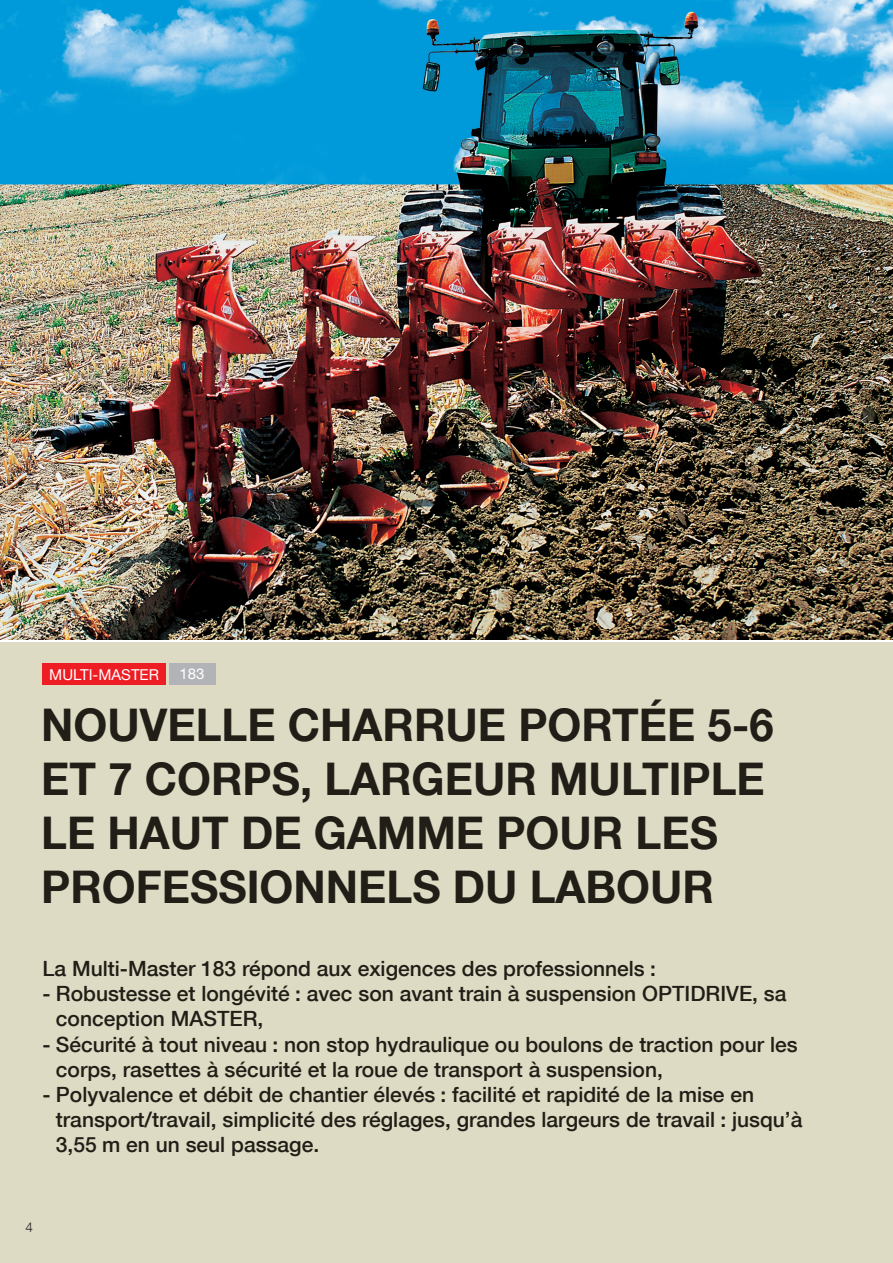
<style>
.page{position:relative;width:893px;height:1263px;background:#fff}
.page>*{position:absolute;margin:0;border:0;box-sizing:border-box;transform-origin:0 0}
.t1{font:700 45px/54px "Helvetica Neue LT Com";color:#211e17}
.t2{font:500 21px/25.2px "Helvetica Neue LT Com";color:#211e17}
.t3{font:15px "Helvetica Neue LT Com";color:#fff}
.t4{font:300 13.5px "Helvetica Neue LT Com";color:#231f20}
</style>
<div class="page">
<div style="left:0;top:642px;width:893px;height:621px;background:#dddbc3"></div>
<div style="left:169px;top:663px;width:46px;height:22px;background:#b2b3b7"></div>
<div style="left:43px;top:664px;width:123px;height:21px;background:#ee1d23"></div>
<img style="left:0;top:0;width:893px;height:639px">
<p class="t3" style="left:49px;top:665px;width:111px">MULTI-MASTER</p>
<p class="t3" style="left:180px;top:665px;width:27px">183</p>
<p class="t1" style="left:41px;top:696px;width:734px">NOUVELLE CHARRUE PORTÉE 5-6<br>ET 7 CORPS, LARGEUR MULTIPLE<br>LE HAUT DE GAMME POUR LES<br>PROFESSIONNELS DU LABOUR</p>
<p class="t2" style="left:43px;top:956px;width:615px">La Multi-Master 183 répond aux exigences des professionnels :</p>
<p class="t2" style="left:56px;top:981px;width:732px;text-indent:-13px">- Robustesse et longévité : avec son avant train à suspension OPTIDRIVE, sa conception MASTER,</p>
<p class="t2" style="left:56px;top:1031px;width:743px;text-indent:-13px">- Sécurité à tout niveau : non stop hydraulique ou boulons de traction pour les corps, rasettes à sécurité et la roue de transport à suspension,</p>
<p class="t2" style="left:56px;top:1082px;width:748px;text-indent:-13px">- Polyvalence et débit de chantier élevés : facilité et rapidité de la mise en transport/travail, simplicité des réglages, grandes largeurs de travail : jusqu’à<br>3,55 m en un seul passage.</p>
<p class="t4" style="left:26px;top:1219px;width:9px">4</p>
</div>
